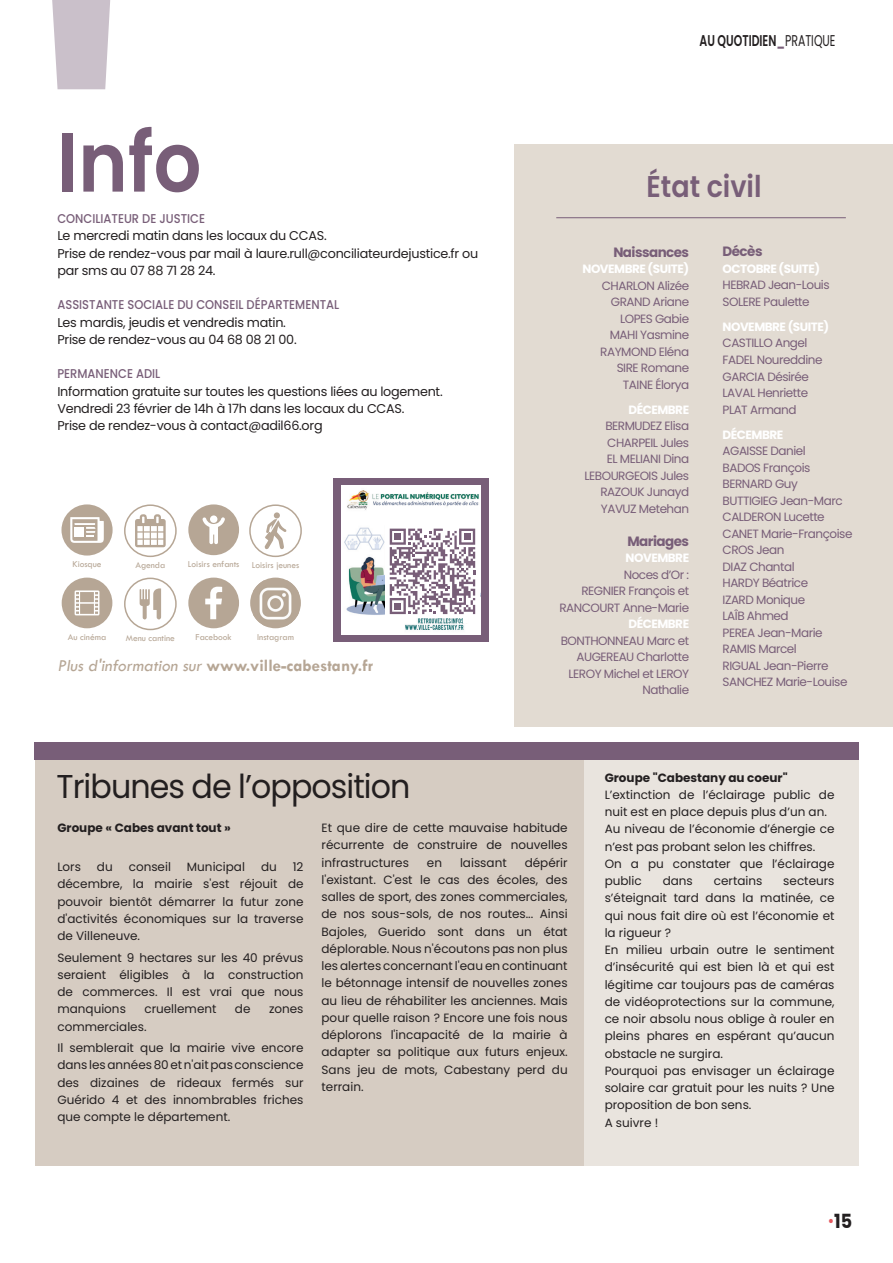
<style>
.page{position:relative;width:893px;height:1263px;background:#fff}
.page>*{position:absolute;margin:0;border:0;box-sizing:border-box;transform-origin:0 0}
.t1{font:600 83.25px "Poppins";color:#785e78;scale:.9 1}
.t2{font:33px "Poppins";letter-spacing:-.03em;color:#231f20;scale:.96 1}
.t3{font:600 30px "Poppins";color:#785e78;scale:.9 1}
.t4{font:700 19.5px "Poppins";color:#231f20;scale:.9 1}
.t5{font:700 17.25px "Tw Cen";color:#b6a695}
.t6{font:600 15.6px "Poppins";color:#231f20;scale:.7 1}
.t7{font:700 13.5px "Poppins";letter-spacing:-.04em;color:#785e78}
.t8{font:12.75px/17.2px "Poppins";letter-spacing:-.02em;color:#231f20}
.t9{font:500 12.75px "Poppins";color:#785e78;scale:.9 1}
.t10{font:12px/17.2px "Poppins";color:#231f20;text-align:justify}
.t11{font:12px/16.5px "Poppins";letter-spacing:-.04em;color:#785e78;text-align:right}
.t12{font:700 12px "Poppins";letter-spacing:-.04em;color:#fff}
.t13{font:700 12px "Poppins";color:#231f20}
.t14{font:9.45px "Tw Cen";color:#b6a695}
.s1{font-weight:400;font-style:italic}
.s2{color:#785e78}
.s3{font-weight:400}
.s4{font-weight:600;font-size:15px;color:#e4585e}
</style>
<div class="page">
<div style="left:514px;top:144px;width:379px;height:582px;background:#e2dbd2"></div>
<div style="left:584px;top:759px;width:275px;height:406px;background:#e9e4de"></div>
<div style="left:35px;top:759px;width:549px;height:406px;background:#d6ccc2"></div>
<div style="left:35px;top:742px;width:824px;height:17px;background:#785e78"></div>
<hr style="left:556px;top:217px;width:290px;height:1px;background:#785e78">
<div style="left:124px;top:504px;width:53px;height:53px;border:2px solid #b6a695;border-radius:50%"></div>
<svg style="left:135px;top:514px;width:31px;height:33px"></svg>
<div style="left:188px;top:504px;width:51px;height:51px;background:#b6a695;border-radius:50%"></div>
<svg style="left:202px;top:517px;width:23px;height:27px"></svg>
<div style="left:210px;top:515px;width:7px;height:8px;background:#fff;border-radius:50%"></div>
<div style="left:249px;top:504px;width:53px;height:53px;border:2px solid #b6a695;border-radius:50%"></div>
<svg style="left:264px;top:512px;width:23px;height:37px"></svg>
<div style="left:124px;top:578px;width:53px;height:52px;border:2px solid #b6a695;border-radius:50%"></div>
<svg style="left:140px;top:588px;width:21px;height:31px"></svg>
<div style="left:61px;top:504px;width:52px;height:51px;background:#b6a695;border-radius:50%"></div>
<svg style="left:70px;top:517px;width:34px;height:26px"></svg>
<div style="left:188px;top:578px;width:51px;height:50px;background:#b6a695;border-radius:50%"></div>
<svg style="left:205px;top:587px;width:17px;height:32px"></svg>
<div style="left:62px;top:578px;width:50px;height:50px;background:#b6a695;border-radius:50%"></div>
<svg style="left:75px;top:590px;width:24px;height:25px"></svg>
<div style="left:250px;top:578px;width:51px;height:50px;background:#b6a695;border-radius:50%"></div>
<img style="left:253px;top:580px;width:46px;height:46px">
<svg style="left:52px;top:0;width:58px;height:89px;background:#cec5ce"></svg>
<div style="left:333px;top:478px;width:155px;height:163px;background:#785e78"></div>
<img style="left:341px;top:486px;width:139px;height:148px">
<div style="left:385px;top:516px;width:95px;height:101px;background:#fff"></div>
<svg style="left:390px;top:529px;width:85px;height:94px"></svg>
<div style="left:394px;top:533px;width:7px;height:7px;background:#785e78"></div>
<div style="left:394px;top:603px;width:7px;height:6px;background:#785e78"></div>
<div style="left:464px;top:533px;width:7px;height:7px;background:#785e78"></div>
<h1 class="t1" style="left:57px;top:114px;width:162px">Info</h1>
<p class="t9" style="left:57px;top:211px;width:166px">CONCILIATEUR DE JUSTICE</p>
<p class="t8" style="left:57px;top:227px;width:422px">Le mercredi matin dans les locaux du CCAS.<br>Prise de rendez-vous par mail à laure.rull@conciliateurdejustice.fr ou par sms au 07 88 71 28 24.</p>
<p class="t9" style="left:57px;top:297px;width:315px">ASSISTANTE SOCIALE DU CONSEIL DÉPARTEMENTAL</p>
<p class="t8" style="left:57px;top:314px;width:241px">Les mardis, jeudis et vendredis matin.<br>Prise de rendez-vous au 04 68 08 21 00.</p>
<p class="t9" style="left:57px;top:366px;width:116px">PERMANENCE ADIL</p>
<p class="t8" style="left:57px;top:383px;width:387px">Information gratuite sur toutes les questions liées au logement.<br>Vendredi 23 février de 14h à 17h dans les locaux du CCAS.<br>Prise de rendez-vous à contact@adil66.org</p>
<p class="t14" style="left:72px;top:559px;width:31px">Kiosque</p>
<p class="t14" style="left:135px;top:559px;width:31px">Agenda</p>
<p class="t14" style="left:188px;top:558px;width:53px">Loisirs enfants</p>
<p class="t14" style="left:252px;top:559px;width:49px">Loisirs jeunes</p>
<p class="t14" style="left:68px;top:632px;width:40px">Au cinéma</p>
<p class="t14" style="left:196px;top:632px;width:38px">Facebook</p>
<p class="t14" style="left:257px;top:632px;width:38px">Instagram</p>
<p class="t14" style="left:126px;top:633px;width:51px">Menu cantine</p>
<h3 class="t5" style="left:57px;top:655px;width:317px"><span class="s1">Plus d'information sur</span> www.ville-cabestany.fr</h3>
<h3 class="t6" style="left:700px;top:32px;width:196px">AU QUOTIDIEN<span class="s2">_</span><span class="s3">PRATIQUE</span></h3>
<h3 class="t3" style="left:647px;top:169px;width:129px">État civil</h3>
<p class="t7" style="left:613px;top:244px;width:77px">Naissances</p>
<p class="t12" style="left:582px;top:262px;width:108px">NOVEMBRE (SUITE)</p>
<p class="t11" style="left:600px;top:277px;width:90px">CHARLON Alizée<br>GRAND Ariane<br>LOPES Gabie<br>MAHI Yasmine<br>RAYMOND Eléna<br>SIRE Romane<br>TAINE Élorya</p>
<p class="t12" style="left:628px;top:402px;width:62px">DÉCEMBRE</p>
<p class="t11" style="left:584px;top:418px;width:106px">BERMUDEZ Elisa<br>CHARPEIL Jules<br>EL MELIANI Dina<br>LEBOURGEOIS Jules<br>RAZOUK Junayd<br>YAVUZ Metehan</p>
<p class="t7" style="left:627px;top:533px;width:63px">Mariages</p>
<p class="t12" style="left:626px;top:551px;width:65px">NOVEMBRE</p>
<p class="t11" style="left:559px;top:566px;width:131px">Noces d’Or :<br>REGNIER François et<br>RANCOURT Anne-Marie</p>
<p class="t12" style="left:628px;top:617px;width:62px">DÉCEMBRE</p>
<p class="t11" style="left:561px;top:632px;width:130px">BONTHONNEAU Marc et<br>AUGEREAU Charlotte<br>LEROY Michel et LEROY<br>Nathalie</p>
<p class="t7" style="left:722px;top:244px;width:41px">Décès</p>
<p class="t12" style="left:722px;top:262px;width:99px">OCTOBRE (SUITE)</p>
<p class="t11" style="left:722px;top:277px;width:109px;text-align:left">HEBRAD Jean-Louis<br>SOLERE Paulette</p>
<p class="t12" style="left:722px;top:320px;width:108px">NOVEMBRE (SUITE)</p>
<p class="t11" style="left:722px;top:335px;width:101px;text-align:left">CASTILLO Angel<br>FADEL Noureddine<br>GARCIA Désirée<br>LAVAL Henriette<br>PLAT Armand</p>
<p class="t12" style="left:722px;top:427px;width:62px">DÉCEMBRE</p>
<p class="t11" style="left:722px;top:443px;width:131px;text-align:left">AGAISSE Daniel<br>BADOS François<br>BERNARD Guy<br>BUTTIGIEG Jean-Marc<br>CALDERON Lucette<br>CANET Marie-Françoise<br>CROS Jean<br>DIAZ Chantal<br>HARDY Béatrice<br>IZARD Monique<br>LAÎB Ahmed<br>PEREA Jean-Marie<br>RAMIS Marcel<br>RIGUAL Jean-Pierre<br>SANCHEZ Marie-Louise</p>
<h2 class="t2" style="left:57px;top:767px;width:370px">Tribunes de l’opposition</h2>
<p class="t13" style="left:605px;top:770px;width:185px">Groupe "Cabestany au coeur"</p>
<p class="t10" style="left:605px;top:786px;width:231px;text-align:left">L’extinction de l’éclairage public de nuit est en place depuis plus d’un an.<br>Au niveau de l’économie d’énergie ce n’est pas probant selon les chiffres.<br>On a pu constater que l’éclairage public</p>
<p class="t10" style="left:322px;top:819px;width:248px">Et que dire de cette mauvaise habitude récurrente de construire de nouvelles infrastructures</p>
<p class="t13" style="left:57px;top:821px;width:175px">Groupe « Cabes avant tout »</p>
<p class="t10" style="left:57px;top:858px;width:25px">Lors</p>
<p class="t10" style="left:97px;top:858px;width:17px">du</p>
<p class="t10" style="left:129px;top:858px;width:44px">conseil</p>
<p class="t10" style="left:187px;top:858px;width:60px">Municipal</p>
<p class="t10" style="left:261px;top:858px;width:17px">du</p>
<p class="t10" style="left:322px;top:854px;width:248px;text-indent:203px">dépérir l'existant. C'est le cas des écoles, des salles de sport, des zones commerciales, de nos sous-sols, de nos routes... Ainsi Bajoles, Guerido sont dans un état déplorable. Nous n'écoutons pas non plus les alertes concernant l'eau en continuant le bétonnage intensif de nouvelles zones au lieu de réhabiliter les anciennes. Mais pour quelle raison ? Encore une fois nous déplorons l'incapacité de la mairie à adapter sa politique aux futurs enjeux.<br>Sans jeu de mots, Cabestany perd du terrain.</p>
<p class="t10" style="left:427px;top:854px;width:17px">en</p>
<p class="t10" style="left:460px;top:854px;width:48px">laissant</p>
<p class="t10" style="left:57px;top:858px;width:248px;text-indent:235px">12 décembre, la mairie s'est réjouit de pouvoir bientôt démarrer la futur zone d'activités économiques sur la traverse de Villeneuve.</p>
<p class="t10" style="left:57px;top:949px;width:248px">Seulement 9 hectares sur les 40 prévus seraient éligibles à la construction de commerces. Il est vrai que nous manquions</p>
<p class="t10" style="left:663px;top:872px;width:32px">dans</p>
<p class="t10" style="left:714px;top:872px;width:50px">certains</p>
<p class="t10" style="left:605px;top:872px;width:231px;text-align:left;text-indent:179px">secteurs s’éteignait tard dans la matinée, ce qui nous fait dire où est l’économie et la rigueur ?<br>En milieu urbain outre le sentiment d’insécurité qui est bien là et qui est légitime car toujours pas de caméras de vidéoprotections sur la commune, ce noir absolu nous oblige à rouler en pleins phares en espérant qu’aucun obstacle ne surgira.<br>Pourquoi pas envisager un éclairage solaire car gratuit pour les nuits ? Une proposition de bon sens.<br>A suivre !</p>
<p class="t10" style="left:144px;top:1000px;width:74px">cruellement</p>
<p class="t10" style="left:235px;top:1000px;width:17px">de</p>
<p class="t10" style="left:269px;top:1000px;width:36px">zones</p>
<p class="t10" style="left:57px;top:1016px;width:248px;line-height:21.5px">commerciales.<br>Il semblerait que la mairie vive encore</p>
<p class="t10" style="left:57px;top:1056px;width:248px">dans les années 80 et n'ait pas conscience des dizaines de rideaux fermés sur Guérido 4 et des innombrables friches que compte le département.</p>
<h3 class="t4" style="left:828px;top:1209px;width:29px"><span class="s4">•</span>15</h3>
</div>
